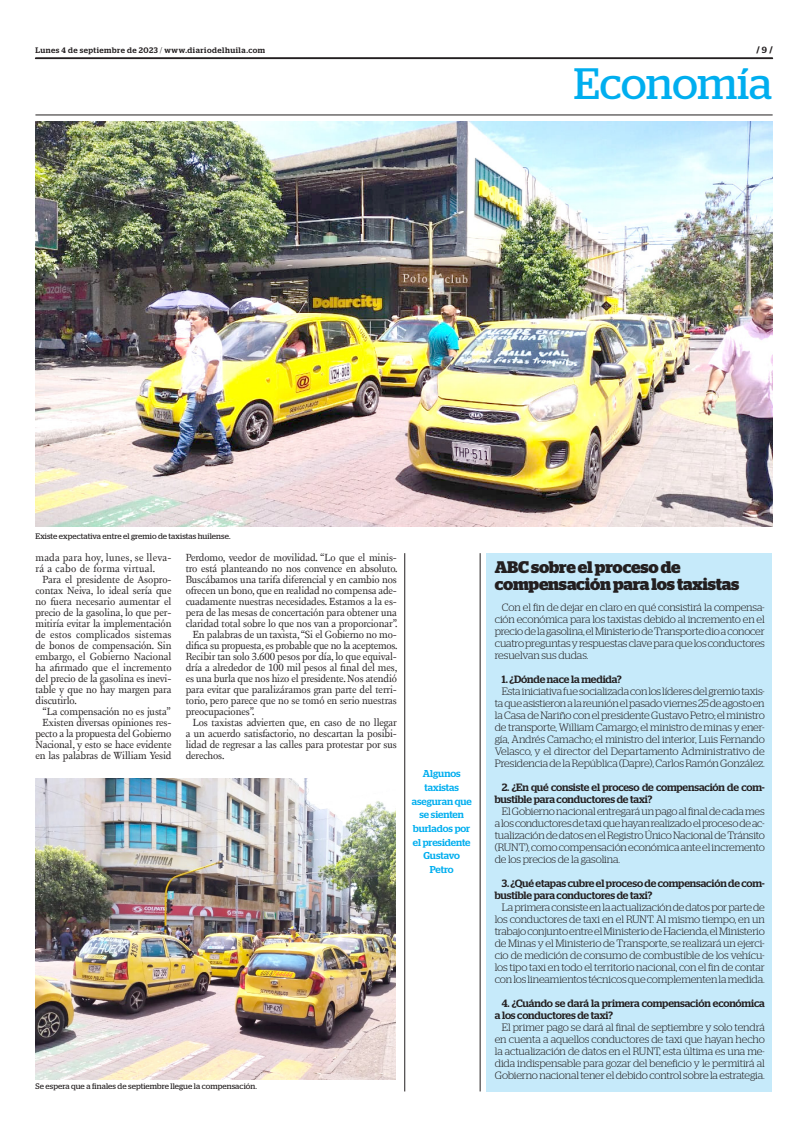
<style>
.page{position:relative;width:801px;height:1134px;background:#fff}
.page>*{position:absolute;margin:0;border:0;box-sizing:border-box;transform-origin:0 0}
.t1{font:43.9px "Stag";letter-spacing:-.005em;color:#00aeef}
.TEXTO{font:700 16.8px/17.4px "Stag";letter-spacing:-.01em;color:#231f20}
.TEXTO-2{font:300 10.6px/12px "Stag";letter-spacing:-.015em;color:#231f20;text-align:justify}
.TEXTO-3{font:10.6px/11px "New Fournier BP";letter-spacing:-.01em;color:#231f20;text-align:justify}
.TEXTO-4{font:500 10.6px/12px "Stag";letter-spacing:-.015em;color:#231f20}
.TEXTO-5{font:10.6px/11px "New Fournier BP";letter-spacing:.025em;color:#231f20}
.DESTACADO_AZUL{font:500 10px/13.7px "Stag";color:#00aeef;text-align:center}
.t2{font:700 9px "Stag";color:#231f20}
.PIE_DE_FOTO{font:8px "Stag";letter-spacing:.01em;color:#231f20}
.t3{font:500 8px "Stag";letter-spacing:.06em;color:#231f20}
.s1{font-weight:300}
.s2{font-weight:500}
</style>
<div class="page">
<div style="left:486px;top:553px;width:286px;height:538px;background:#c6eafa"></div>
<svg style="left:35px;top:58px;width:738px;height:1px"></svg>
<hr style="left:35px;top:115px;width:737px;height:1px;background:#231f20">
<img style="left:36px;top:121px;width:736px;height:405px">
<img style="left:36px;top:778px;width:360px;height:301px">
<hr style="left:404px;top:553px;width:1px;height:538px;background:#231f20">
<hr style="left:480px;top:553px;width:1px;height:538px;background:#231f20">
<p class="t3" style="left:35px;top:45px;width:231px">Lunes 4 de septiembre de 2023 <span class="s1">/</span> www.diariodelhuila.com</p>
<p class="t2" style="left:756px;top:45px;width:18px">/ <span class="s2">9</span> /</p>
<p class="t1" style="left:574px;top:59px;width:200px">Economía</p>
<p class="PIE_DE_FOTO" style="left:36px;top:531px;width:196px">Existe expectativa entre el gremio de taxistas huilense.</p>
<p class="TEXTO-5" style="left:35px;top:552px;width:138px">mada para hoy, lunes, se lleva&shy;rá a cabo de forma virtual.</p>
<p class="TEXTO-3" style="left:35px;top:574px;width:138px;text-indent:7px">Para el presidente de Asopro&shy;contax Neiva, lo ideal sería que no fuera necesario aumentar el precio de la gasolina, lo que per&shy;mitiría evitar la implementación de estos complicados sistemas de bonos de compensación. Sin embargo, el Gobierno Nacional ha afirmado que el incremento del precio de la gasolina es inevi&shy;table y que no hay margen para discutirlo.</p>
<p class="TEXTO-3" style="left:43px;top:706px;width:130px">“La compensación no es justa”</p>
<p class="TEXTO-3" style="left:35px;top:717px;width:138px;text-indent:7px">Existen diversas opiniones res&shy;pecto a la propuesta del Gobierno Nacional, y esto se hace evidente en las palabras de William Yesid</p>
<p class="TEXTO-3" style="left:186px;top:552px;width:213px">Perdomo, veedor de movilidad. “Lo que el minis&shy;tro está planteando no nos convence en absoluto.<br>Buscábamos una tarifa diferencial y en cambio nos ofrecen un bono, que en realidad no compensa ade&shy;cuadamente nuestras necesidades. Estamos a la es&shy;pera de las mesas de concertación para obtener una claridad total sobre lo que nos van a proporcionar”.</p>
<p class="TEXTO-3" style="left:186px;top:629px;width:213px;text-indent:7px">En palabras de un taxista, “Si el Gobierno no mo&shy;difica su propuesta, es probable que no la aceptemos.<br>Recibir tan solo 3.600 pesos por día, lo que equival&shy;dría a alrededor de 100 mil pesos al final del mes, es una burla que nos hizo el presidente. Nos atendió para evitar que paralizáramos gran parte del terri&shy;torio, pero parece que no se tomó en serio nuestras preocupaciones”.</p>
<p class="TEXTO-3" style="left:186px;top:717px;width:213px;text-indent:7px">Los taxistas advierten que, en caso de no llegar a un acuerdo satisfactorio, no descartan la posibi&shy;lidad de regresar a las calles para protestar por sus derechos.</p>
<p class="DESTACADO_AZUL" style="left:412px;top:767px;width:62px">Algunos taxistas aseguran que se sienten burlados por el presidente<br>Gustavo<br>Petro</p>
<p class="PIE_DE_FOTO" style="left:35px;top:1081px;width:223px">Se espera que a finales de septiembre llegue la compensación.</p>
<p class="TEXTO" style="left:495px;top:558px;width:246px">ABC sobre el proceso de compensación para los taxistas</p>
<p class="TEXTO-2" style="left:495px;top:601px;width:272px;text-indent:7px">Con el fin de dejar en claro en qué consistirá la compensa&shy;ción económica para los taxistas debido al incremento en el precio de la gasolina, el Ministerio de Transporte dio a conocer cuatro preguntas y respuestas clave para que los conductores resuelvan sus dudas.</p>
<p class="TEXTO-4" style="left:502px;top:673px;width:121px">1. ¿Dónde nace la medida?</p>
<p class="TEXTO-2" style="left:495px;top:685px;width:272px;text-indent:7px">Esta iniciativa fue socializada con los líderes del gremio taxis&shy;ta que asistieron a la reunión el pasado viernes 25 de agosto en la Casa de Nariño con el presidente Gustavo Petro; el ministro de transporte, William Camargo; el ministro de minas y ener&shy;gía, Andrés Camacho; el ministro del interior, Luis Fernando Velasco, y el director del Departamento Administrativo de Presidencia de la República (Dapre), Carlos Ramón González.</p>
<p class="TEXTO-4" style="left:495px;top:781px;width:272px;text-indent:7px">2. ¿En qué consiste el proceso de compensación de com&shy;bustible para conductores de taxi?</p>
<p class="TEXTO-2" style="left:495px;top:805px;width:272px;text-indent:7px">El Gobierno nacional entregará un pago al final de cada mes a los conductores de taxi que hayan realizado el proceso de ac&shy;tualización de datos en el Registro Único Nacional de Tránsito (RUNT), como compensación económica ante el incremento de los precios de la gasolina.</p>
<p class="TEXTO-4" style="left:495px;top:877px;width:272px;text-indent:7px">3. ¿Qué etapas cubre el proceso de compensación de com&shy;bustible para conductores de taxi?</p>
<p class="TEXTO-2" style="left:495px;top:901px;width:272px;text-indent:7px">La primera consiste en la actualización de datos por parte de los conductores de taxi en el RUNT. Al mismo tiempo, en un trabajo conjunto entre el Ministerio de Hacienda, el Ministerio de Minas y el Ministerio de Transporte, se realizará un ejerci&shy;cio de medición de consumo de combustible de los vehícu&shy;los tipo taxi en todo el territorio nacional, con el fin de contar con los lineamientos técnicos que complementen la medida.</p>
<p class="TEXTO-4" style="left:495px;top:997px;width:272px;text-indent:7px">4. ¿Cuándo se dará la primera compensación económica a los conductores de taxi?</p>
<p class="TEXTO-2" style="left:495px;top:1021px;width:272px;text-indent:7px">El primer pago se dará al final de septiembre y solo tendrá en cuenta a aquellos conductores de taxi que hayan hecho la actualización de datos en el RUNT, esta última es una me&shy;dida indispensable para gozar del beneficio y le permitirá al Gobierno nacional tener el debido control sobre la estrategia.</p>
</div>
